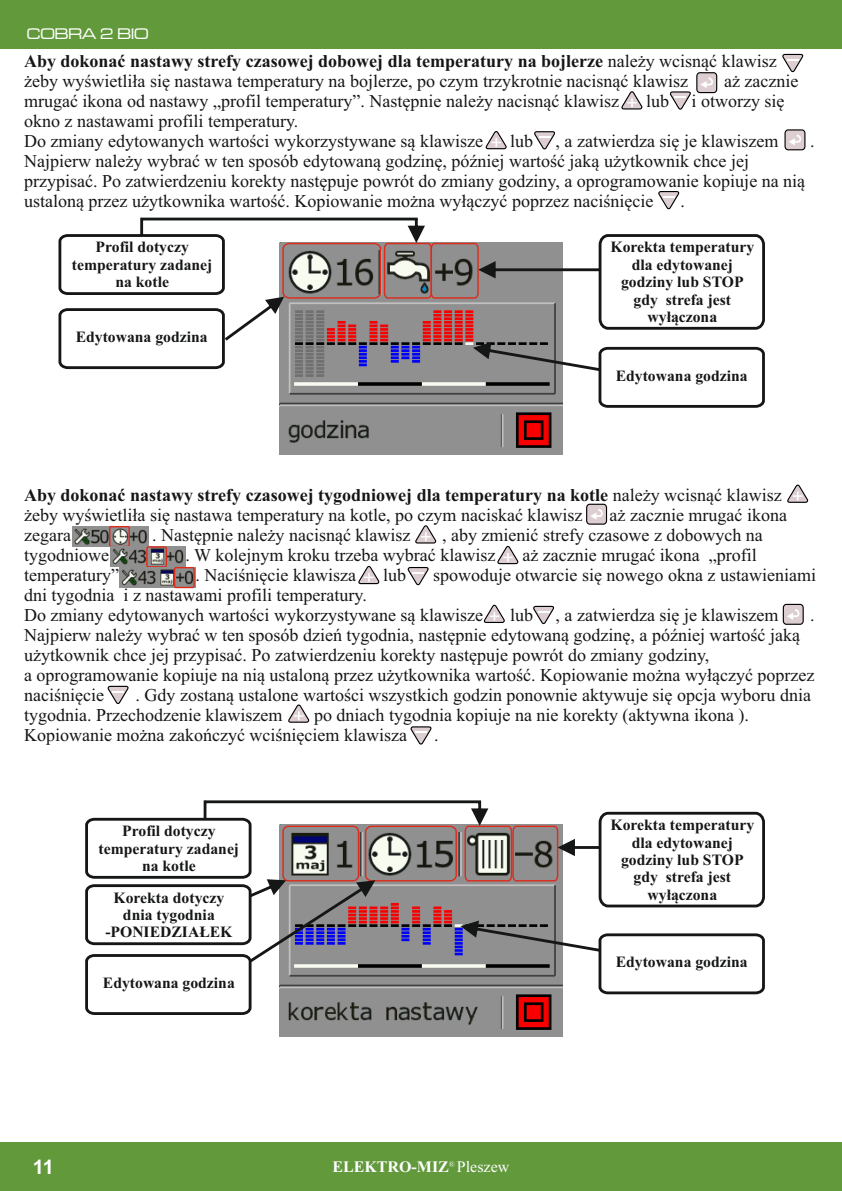
<style>
.page{position:relative;width:842px;height:1191px;background:#fff}
.page>*{position:absolute;margin:0;border:0;box-sizing:border-box;transform-origin:0 0}
.t1{font:700 20px "Arial";color:#fff}
.t2{font:18px/20px "Times New Roman";color:#151616}
.t3{font:700 16px "Times New Roman";color:#fff}
.t4{font:500 expanded 16px "Microgramma DOT";color:#fff}
.t5{font:700 15.6px/17.4px "Times New Roman";color:#151616;text-align:center}
.s1{font-weight:700}
.s2{font-weight:400}
</style>
<div class="page">
<img style="left:279px;top:409px;width:284px;height:46px">
<div style="left:0;top:1142px;width:842px;height:49px;background:#61993b"></div>
<svg style="left:449px;top:1161px;width:5px;height:5px"></svg>
<svg style="left:782px;top:53px;width:22px;height:19px"></svg>
<svg style="left:621px;top:91px;width:21px;height:19px"></svg>
<div style="left:696px;top:72px;width:21px;height:21px;background:#dcced1;border:1px solid #000;border-radius:3px"></div>
<svg style="left:701px;top:77px;width:12px;height:11px"></svg>
<svg style="left:670px;top:91px;width:21px;height:19px"></svg>
<svg style="left:485px;top:131px;width:22px;height:19px"></svg>
<svg style="left:534px;top:131px;width:21px;height:18px"></svg>
<div style="left:784px;top:129px;width:21px;height:21px;background:#dcced1;border:1px solid #000;border-radius:3px"></div>
<svg style="left:789px;top:135px;width:12px;height:10px"></svg>
<svg style="left:658px;top:191px;width:22px;height:18px"></svg>
<svg style="left:58px;top:218px;width:707px;height:191px"></svg>
<svg style="left:787px;top:485px;width:21px;height:18px"></svg>
<div style="left:586px;top:504px;width:21px;height:20px;background:#dcced1;border:1px solid #000;border-radius:3px"></div>
<svg style="left:590px;top:509px;width:13px;height:11px"></svg>
<img style="left:72px;top:526px;width:77px;height:20px">
<div style="left:109px;top:526px;width:21px;height:21px;border:1px solid #dd2b1c;border-radius:2px"></div>
<svg style="left:415px;top:525px;width:21px;height:19px"></svg>
<img style="left:110px;top:547px;width:76px;height:20px">
<div style="left:146px;top:546px;width:21px;height:21px;border:1px solid #dd2b1c;border-radius:2px"></div>
<svg style="left:497px;top:546px;width:21px;height:19px"></svg>
<img style="left:120px;top:567px;width:73px;height:20px">
<div style="left:174px;top:567px;width:21px;height:21px;border:1px solid #dd2b1c;border-radius:2px"></div>
<svg style="left:408px;top:567px;width:21px;height:18px"></svg>
<svg style="left:358px;top:566px;width:21px;height:19px"></svg>
<svg style="left:533px;top:605px;width:22px;height:19px"></svg>
<svg style="left:483px;top:605px;width:22px;height:18px"></svg>
<div style="left:783px;top:604px;width:21px;height:21px;background:#dcced1;border:1px solid #000;border-radius:3px"></div>
<svg style="left:787px;top:609px;width:13px;height:11px"></svg>
<svg style="left:108px;top:685px;width:21px;height:19px"></svg>
<svg style="left:411px;top:726px;width:21px;height:18px"></svg>
<svg style="left:288px;top:704px;width:21px;height:19px"></svg>
<img style="left:279px;top:1016px;width:284px;height:20px">
<svg style="left:85px;top:800px;width:680px;height:216px"></svg>
<div style="left:0;top:0;width:842px;height:48px;background:#61993b"></div>
<p class="t4" style="left:27px;top:29px;width:123px">COBRA 2 BIO</p>
<p class="t2" style="left:24px;top:53px;width:754px"><span class="s1">Aby dokonać nastawy strefy czasowej dobowej dla temperatury na bojlerze</span> należy wcisnąć klawisz żeby wyświetliła się nastawa temperatury na bojlerze, po czym trzykrotnie nacisnąć klawisz</p>
<p class="t2" style="left:724px;top:73px;width:76px">aż zacznie</p>
<p class="t2" style="left:24px;top:93px;width:596px">mrugać ikona od nastawy „profil temperatury”. Następnie należy nacisnąć klawisz</p>
<p class="t2" style="left:646px;top:93px;width:25px">lub</p>
<p class="t2" style="left:691px;top:93px;width:94px">i otworzy się</p>
<p class="t2" style="left:24px;top:113px;width:460px">okno z nastawami profili temperatury.<br>Do zmiany edytowanych wartości wykorzystywane są klawisze</p>
<p class="t2" style="left:510px;top:133px;width:25px">lub</p>
<p class="t2" style="left:555px;top:133px;width:224px">, a zatwierdza się je klawiszem</p>
<p class="t2" style="left:810px;top:133px;width:6px">.</p>
<p class="t2" style="left:24px;top:152px;width:783px">Najpierw należy wybrać w ten sposób edytowaną godzinę, później wartość jaką użytkownik chce jej przypisać. Po zatwierdzeniu korekty następuje powrót do zmiany godziny, a oprogramowanie kopiuje na nią ustaloną przez użytkownika wartość. Kopiowanie można wyłączyć poprzez naciśnięcie</p>
<p class="t2" style="left:680px;top:192px;width:6px">.</p>
<p class="t5" style="left:72px;top:240px;width:142px">Profil dotyczy temperatury zadanej na kotle</p>
<p class="t5" style="left:76px;top:330px;width:133px">Edytowana godzina</p>
<p class="t5" style="left:610px;top:240px;width:145px">Korekta temperatury dla edytowanej godziny lub STOP gdy strefa jest wyłączona</p>
<p class="t5" style="left:616px;top:369px;width:133px">Edytowana godzina</p>
<p class="t2" style="left:24px;top:487px;width:759px"><span class="s1">Aby dokonać nastawy strefy czasowej tygodniowej dla temperatury na kotle</span> należy wcisnąć klawisz żeby wyświetliła się nastawa temperatury na kotle, po czym naciskać klawisz</p>
<p class="t2" style="left:609px;top:507px;width:179px">aż zacznie mrugać ikona</p>
<p class="t2" style="left:24px;top:527px;width:48px">zegara</p>
<p class="t2" style="left:152px;top:527px;width:260px">. Następnie należy nacisnąć klawisz</p>
<p class="t2" style="left:442px;top:527px;width:322px">, aby zmienić strefy czasowe z dobowych na</p>
<p class="t2" style="left:24px;top:547px;width:86px">tygodniowe</p>
<p class="t2" style="left:186px;top:547px;width:311px">. W kolejnym kroku trzeba wybrać klawisz</p>
<p class="t2" style="left:522px;top:547px;width:236px">aż zacznie mrugać ikona „profil</p>
<p class="t2" style="left:24px;top:567px;width:96px">temperatury”</p>
<p class="t2" style="left:196px;top:567px;width:162px">. Naciśnięcie klawisza</p>
<p class="t2" style="left:383px;top:567px;width:25px">lub</p>
<p class="t2" style="left:433px;top:567px;width:384px">spowoduje otwarcie się nowego okna z ustawieniami</p>
<p class="t2" style="left:24px;top:587px;width:460px">dni tygodnia i z nastawami profili temperatury.<br>Do zmiany edytowanych wartości wykorzystywane są klawisze</p>
<p class="t2" style="left:510px;top:607px;width:25px">lub</p>
<p class="t2" style="left:555px;top:607px;width:224px">, a zatwierdza się je klawiszem</p>
<p class="t2" style="left:810px;top:607px;width:6px">.</p>
<p class="t2" style="left:24px;top:626px;width:792px">Najpierw należy wybrać w ten sposób dzień tygodnia, następnie edytowaną godzinę, a później wartość jaką użytkownik chce jej przypisać. Po zatwierdzeniu korekty następuje powrót do zmiany godziny,<br>a oprogramowanie kopiuje na nią ustaloną przez użytkownika wartość. Kopiowanie można wyłączyć poprzez naciśnięcie</p>
<p class="t2" style="left:24px;top:686px;width:788px;text-indent:111px">. Gdy zostaną ustalone wartości wszystkich godzin ponownie aktywuje się opcja wyboru dnia tygodnia. Przechodzenie klawiszem</p>
<p class="t2" style="left:24px;top:706px;width:726px;text-indent:290px">po dniach tygodnia kopiuje na nie korekty (aktywna ikona ).<br>Kopiowanie można zakończyć wciśnięciem klawisza</p>
<p class="t2" style="left:434px;top:726px;width:6px">.</p>
<p class="t5" style="left:99px;top:824px;width:142px">Profil dotyczy temperatury zadanej na kotle</p>
<p class="t5" style="left:105px;top:890px;width:129px">Korekta dotyczy dnia tygodnia -PONIEDZIAŁEK</p>
<p class="t5" style="left:103px;top:975px;width:133px">Edytowana godzina</p>
<p class="t1" style="left:33px;top:1159px;width:23px">11</p>
<p class="t3" style="left:332px;top:1161px;width:178px">ELEKTRO-MIZ <span class="s2">Pleszew</span></p>
<p class="t5" style="left:610px;top:818px;width:145px">Korekta temperatury dla edytowanej godziny lub STOP gdy strefa jest wyłączona</p>
<p class="t5" style="left:616px;top:955px;width:133px">Edytowana godzina</p>
</div>
